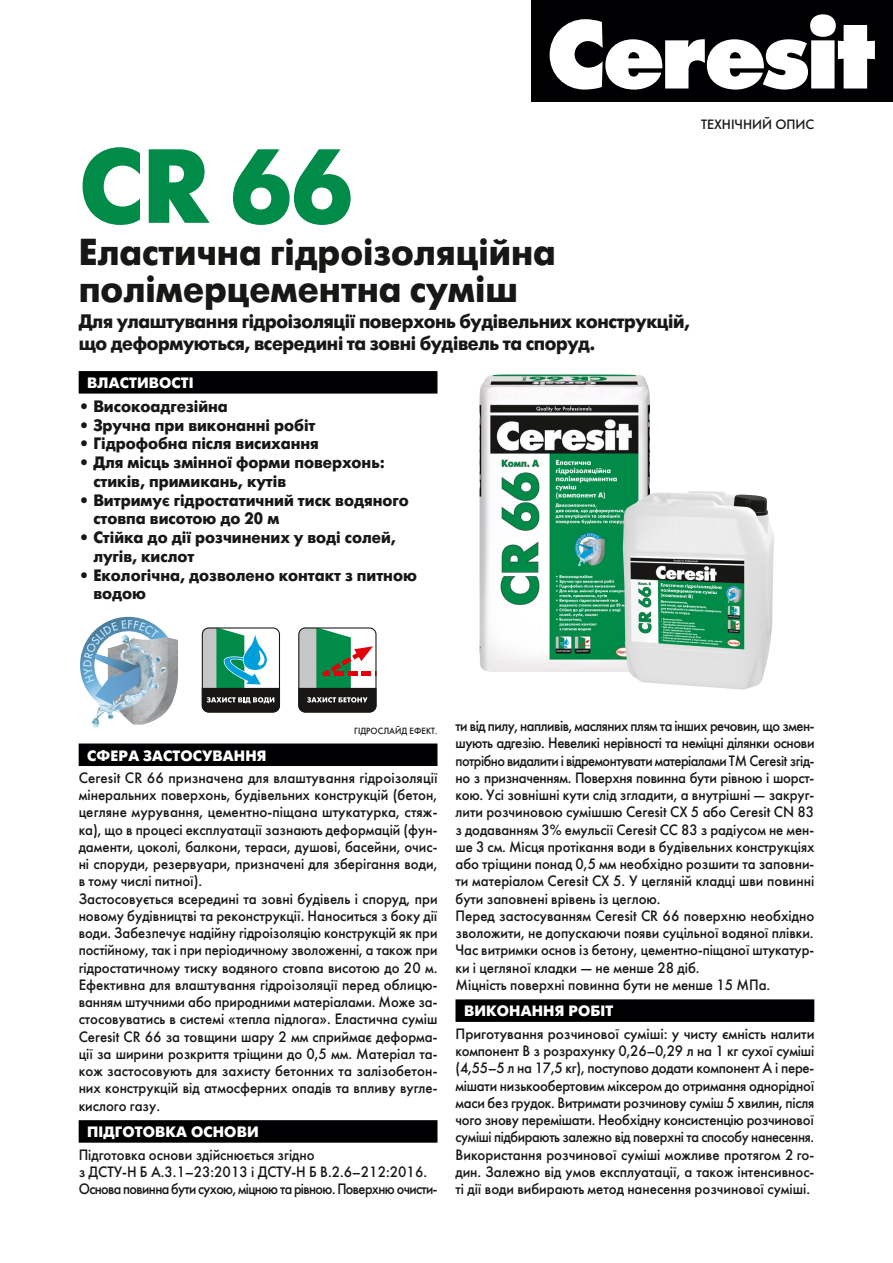
<style>
.page{position:relative;width:893px;height:1263px;background:#fff}
.page>*{position:absolute;margin:0;border:0;box-sizing:border-box;transform-origin:0 0}
.t1{font:700 105px "Futura Futuris";color:#008b48}
.t2{font:700 37.5px/37.5px "Futura Futuris";color:#181716;scale:.95 1}
.t3{font:700 19.5px/22.5px "Futura Futuris";letter-spacing:-.02em;color:#181716;scale:.94 1}
.t4{font:700 16.5px/18.8px "Futura Futuris";color:#181716;scale:.95 1}
.t5{font:15px/17.2px "Futura Futuris";color:#181716;scale:.96 1}
.t6{font:15px/17.2px "Futura Futuris";color:#181716;scale:.93 1}
.t7{font:15px/17.2px "Futura Futuris";color:#181716;text-align:justify}
.t8{font:15px/17.2px "Futura Futuris";color:#181716;scale:.95 1}
.t9{font:700 15px "Futura Futuris";letter-spacing:.01em;color:#fff}
.t10{font:13.5px "Futura Futuris";color:#181716}
.t11{font:9px "Futura Futuris";letter-spacing:.01em;color:#181716;scale:.95 1}
</style>
<div class="page">
<div style="left:531px;top:0;width:362px;height:101px;background:#000002"></div>
<svg style="left:550px;top:14px;width:325px;height:76px"></svg>
<div style="left:79px;top:371px;width:358px;height:23px;background:#000002"></div>
<div style="left:79px;top:743px;width:358px;height:23px;background:#000002"></div>
<div style="left:79px;top:1120px;width:358px;height:23px;background:#000002"></div>
<img style="left:91px;top:720px;width:64px;height:7px">
<svg style="left:80px;top:617px;width:98px;height:103px"></svg>
<svg style="left:202px;top:627px;width:78px;height:85px"></svg>
<svg style="left:298px;top:627px;width:78px;height:85px"></svg>
<div style="left:455px;top:999px;width:359px;height:23px;background:#000002"></div>
<img style="left:480px;top:374px;width:170px;height:298px">
<img style="left:623px;top:491px;width:151px;height:199px">
<h1 class="t1" style="left:79px;top:124px;width:276px">CR 66</h1>
<h2 class="t2" style="left:79px;top:234px;width:504px">Еластична гідроізоляційна полімерцементна суміш</h2>
<h3 class="t3" style="left:79px;top:310px;width:652px">Для улаштування гідроізоляції поверхонь будівельних конструкцій, що деформуються, всередині та зовні будівель та споруд.</h3>
<p class="t9" style="left:87px;top:374px;width:108px">ВЛАСТИВОСТІ</p>
<p class="t4" style="left:79px;top:397px;width:159px">• Високоадгезійна</p>
<p class="t4" style="left:79px;top:416px;width:251px">• Зручна при виконанні робіт</p>
<p class="t4" style="left:79px;top:435px;width:254px">• Гідрофобна після висихання</p>
<p class="t4" style="left:93px;top:453px;width:308px;text-indent:-15px">• Для місць змінної форми поверхонь: стиків, примикань, кутів</p>
<p class="t4" style="left:93px;top:491px;width:334px;text-indent:-15px">• Витримує гідростатичний тиск водяного стовпа висотою до 20 м</p>
<p class="t4" style="left:93px;top:528px;width:320px;text-indent:-15px">• Стійка до дії розчинених у воді солей, лугів, кислот</p>
<p class="t4" style="left:93px;top:566px;width:342px;text-indent:-15px">• Екологічна, дозволено контакт з питною водою</p>
<p class="t10" style="left:701px;top:116px;width:115px">ТЕХНІЧНИЙ ОПИС</p>
<p class="t11" style="left:354px;top:725px;width:89px">ГІДРОСЛАЙД ЕФЕКТ.</p>
<p class="t9" style="left:87px;top:746px;width:181px">СФЕРА ЗАСТОСУВАННЯ</p>
<p class="t5" style="left:79px;top:769px;width:375px">Ceresit CR 66 призначена для влаштування гідроізоляції мінеральних поверхонь, будівельних конструкцій (бетон, цегляне мурування, цементно-піщана штукатурка, стяж&shy;ка), що в процесі експлуатації зазнають деформацій (фун&shy;даменти, цоколі, балкони, тераси, душові, басейни, очис&shy;ні споруди, резервуари, призначені для зберігання води, в тому числі питної).<br>Застосовується всередині та зовні будівель і споруд, при новому будівництві та реконструкції. Наноситься з боку дії води. Забезпечує надійну гідроізоляцію конструкцій як при постійному, так і при періодичному зволоженні, а також при гідростатичному тиску водяного стовпа висотою до 20 м.<br>Ефективна для влаштування гідроізоляції перед облицю&shy;ванням штучними або природними матеріалами. Може за&shy;стосовуватись в системі «тепла підлога». Еластична суміш Ceresit CR 66 за товщини шару 2 мм сприймає деформа&shy;ції за ширини розкриття тріщини до 0,5 мм. Матеріал та&shy;кож застосовують для захисту бетонних та залізобетон&shy;них конструкцій від атмосферних опадів та впливу вугле&shy;кислого газу.</p>
<p class="t9" style="left:87px;top:1123px;width:173px">ПІДГОТОВКА ОСНОВИ</p>
<p class="t8" style="left:79px;top:1146px;width:379px">Підготовка основи здійснюється згідно<br>з ДСТУ-Н Б А.3.1–23:2013 і ДСТУ-Н Б В.2.6–212:2016.<br>Основа повинна бути сухою, міцною та рівною. Поверхню очисти-</p>
<p class="t6" style="left:455px;top:717px;width:388px">ти від пилу, напливів, масляних плям та інших речовин, що змен&shy;шують адгезію. Невеликі нерівності та неміцні ділянки основи потрібно видалити і відремонтувати матеріалами ТМ Ceresit згід&shy;но з призначенням. Поверхня повинна бути рівною і шоpст&shy;кою. Усі зовнішні кути слід згладити, а внутрішні — закруг&shy;лити розчиновою сумішшю Ceresit CX 5 або Ceresit CN 83 з додаванням 3% емульсії Ceresit CС 83 з радіусом не мен&shy;ше 3 см. Місця протікання води в будівельних конструкціях або тріщини понад 0,5 мм необхідно розшити та заповни&shy;ти матеріалом Ceresit СХ 5. У цегляній кладці шви повинні бути заповнені врівень із цеглою.<br>Перед застосуванням Ceresit CR 66 поверхню необхідно зволожити, не допускаючи появи суцільної водяної плівки.<br>Час витримки основ із бетону, цементно-піщаної штукатур&shy;ки і цегляної кладки — не менше 28 діб.<br>Міцність поверхні повинна бути не менше 15 МПа.</p>
<p class="t9" style="left:464px;top:1002px;width:151px">ВИКОНАННЯ РОБІТ</p>
<p class="t7" style="left:455px;top:1025px;width:360px">Приготування розчинової суміші: у чисту ємність налити компонент B з розрахунку 0,26–0,29 л на 1 кг сухої суміші (4,55–5 л на 17,5 кг), поступово додати компонент А і пере&shy;мішати низькообертовим міксером до отримання однорідної маси без грудок. Витримати розчинову суміш 5 хвилин, після чого знову перемішати. Необхідну консистенцію розчинової суміші підбирають залежно від поверхні та способу нанесення.<br>Використання розчинової суміші можливе протягом 2 го&shy;дин. Залежно від умов експлуатації, а також інтенсивнос&shy;ті дії води вибирають метод нанесення розчинової суміші.</p>
</div>
